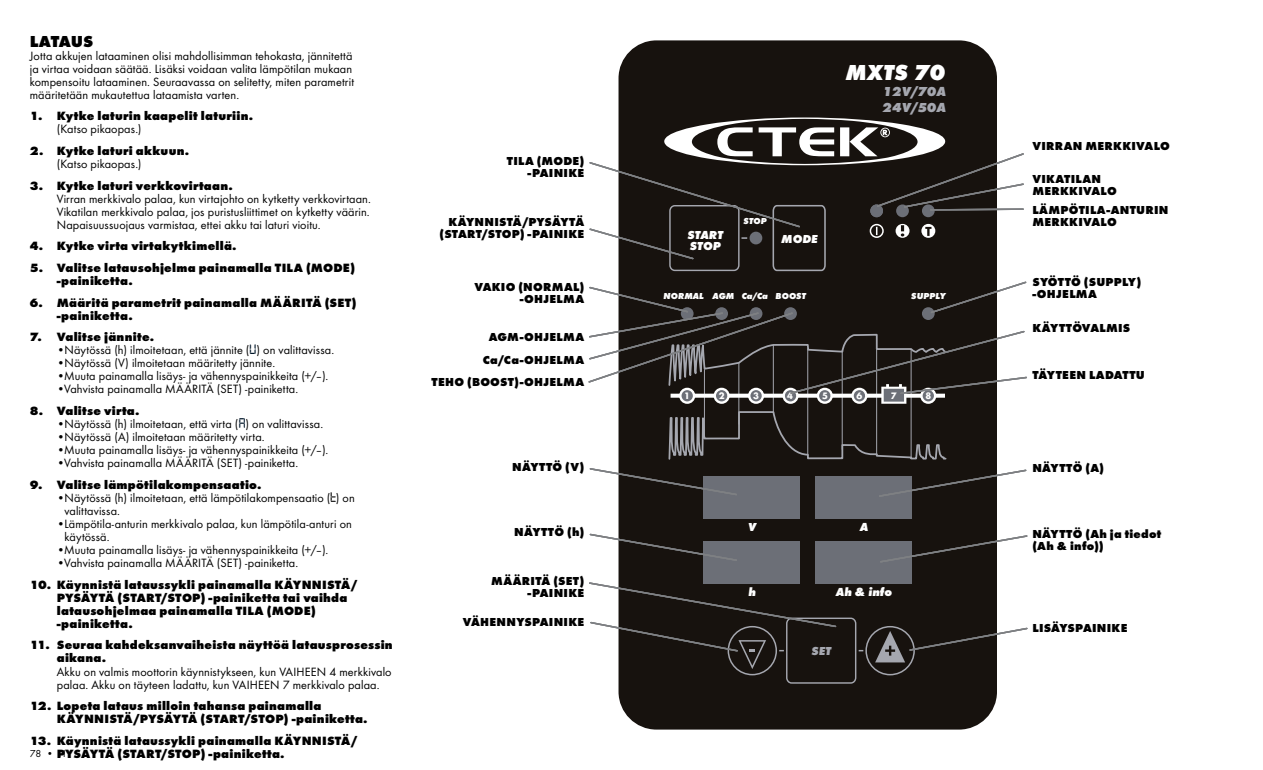
<style>
.page{position:relative;width:1263px;height:770px;background:#fff}
.page>*{position:absolute;margin:0;border:0;box-sizing:border-box;transform-origin:0 0}
.t1{font:italic 700 expanded 22.5px "Futura";color:#fff}
.t2{font:700 expanded 16.5px "Futura";letter-spacing:-.015em;color:#000}
.t3{font:italic 700 expanded 13.5px/16.2px "Futura";color:#a5a7af}
.t4{font:12.45px/13px "Futura Boo";letter-spacing:.01em;color:#000}
.t5{font:700 expanded 12.45px/13px "Futura";letter-spacing:.02em;color:#000}
.t6{font:700 expanded 12px/12px "Futura";letter-spacing:.02em;color:#000;text-align:right}
.t7{font:italic 700 expanded 12px/11.2px "Futura";color:#fff}
.t8{font:italic 700 expanded 12px "Futura";color:#a5a7af}
.t9{font:10.5px "Futura Boo";color:#000}
.t10{font:700 9.75px "Futura";color:#fff}
.t11{font:italic 700 expanded 9px "Futura";color:#fff}
.s1{font-family:"Futura";font-weight:700;font-stretch:expanded}
.s2{font-family:"Digital 7 CTEK Mono";font-size:15px;color:#001629}
</style>
<div class="page">
<div style="left:618px;top:40px;width:379px;height:689px;background:#17120e;border-radius:38px"></div>
<div style="left:727px;top:626px;width:50px;height:49px;border:2px solid #a5a7af;border-radius:50%"></div>
<div style="left:786px;top:617px;width:70px;height:66px;border:1px solid #a5a7af;border-radius:5px"></div>
<div style="left:865px;top:626px;width:50px;height:49px;border:2px solid #a5a7af;border-radius:50%"></div>
<div style="left:815px;top:476px;width:97px;height:42px;background:#6c6f77"></div>
<div style="left:815px;top:541px;width:97px;height:42px;background:#6c6f77"></div>
<div style="left:704px;top:476px;width:96px;height:42px;background:#6c6f77"></div>
<div style="left:704px;top:541px;width:96px;height:42px;background:#6c6f77"></div>
<svg style="left:668px;top:404px;width:279px;height:56px"></svg>
<svg style="left:331px;top:492px;width:5px;height:10px"></svg>
<svg style="left:589px;top:467px;width:148px;height:29px"></svg>
<svg style="left:589px;top:532px;width:148px;height:30px"></svg>
<svg style="left:879px;top:469px;width:148px;height:28px"></svg>
<svg style="left:880px;top:535px;width:148px;height:28px"></svg>
<svg style="left:589px;top:117px;width:435px;height:155px"></svg>
<svg style="left:875px;top:626px;width:153px;height:36px"></svg>
<svg style="left:589px;top:581px;width:248px;height:88px"></svg>
<svg style="left:588px;top:280px;width:439px;height:124px"></svg>
<h2 class="t2" style="left:30px;top:31px;width:65px">LATAUS</h2>
<p class="t4" style="left:30px;top:49px;width:326px">Jotta akkujen lataaminen olisi mahdollisimman tehokasta, jännitettä ja virtaa voidaan säätää. Lisäksi voidaan valita lämpötilan mukaan kompensoitu lataaminen. Seuraavassa on selitetty, miten parametrit määritetään mukautettua lataamista varten.</p>
<p class="t5" style="left:30px;top:110px;width:225px">1. Kytke laturin kaapelit laturiin.</p>
<p class="t4" style="left:57px;top:123px;width:86px">(Katso pikaopas.)</p>
<p class="t5" style="left:30px;top:144px;width:161px">2. Kytke laturi akkuun.</p>
<p class="t4" style="left:57px;top:157px;width:86px">(Katso pikaopas.)</p>
<p class="t5" style="left:30px;top:179px;width:205px">3. Kytke laturi verkkovirtaan.</p>
<p class="t4" style="left:57px;top:192px;width:316px;text-align:justify">Virran merkkivalo palaa, kun virtajohto on kytketty verkkovirtaan.<br>Vikatilan merkkivalo palaa, jos puristusliittimet on kytketty väärin.<br>Napaisuussuojaus varmistaa, ettei akku tai laturi vioitu.</p>
<p class="t5" style="left:30px;top:239px;width:208px">4. Kytke virta virtakytkimellä.</p>
<p class="t5" style="left:57px;top:261px;width:300px;text-indent:-27px">5. Valitse latausohjelma painamalla TILA (MODE) -painiketta.</p>
<p class="t5" style="left:57px;top:296px;width:301px;text-indent:-27px">6. Määritä parametrit painamalla MÄÄRITÄ (SET) -painiketta.</p>
<p class="t5" style="left:30px;top:330px;width:126px">7. Valitse jännite.</p>
<p class="t4" style="left:57px;top:343px;width:279px"><span class="s1">•</span>Näytössä (h) ilmoitetaan, että jännite (<span class="s2">U</span>) on valittavissa.</p>
<p class="t4" style="left:57px;top:356px;width:220px"><span class="s1">•</span>Näytössä (V) ilmoitetaan määritetty jännite.</p>
<p class="t4" style="left:57px;top:369px;width:273px"><span class="s1">•</span>Muuta painamalla lisäys- ja vähennyspainikkeita (+/–).</p>
<p class="t4" style="left:57px;top:382px;width:243px"><span class="s1">•</span>Vahvista painamalla MÄÄRITÄ (SET) -painiketta.</p>
<p class="t5" style="left:30px;top:404px;width:111px">8. Valitse virta.</p>
<p class="t4" style="left:57px;top:417px;width:268px"><span class="s1">•</span>Näytössä (h) ilmoitetaan, että virta (<span class="s2">A</span>) on valittavissa.</p>
<p class="t4" style="left:57px;top:430px;width:209px"><span class="s1">•</span>Näytössä (A) ilmoitetaan määritetty virta.</p>
<p class="t4" style="left:57px;top:443px;width:273px"><span class="s1">•</span>Muuta painamalla lisäys- ja vähennyspainikkeita (+/–).</p>
<p class="t4" style="left:57px;top:456px;width:243px"><span class="s1">•</span>Vahvista painamalla MÄÄRITÄ (SET) -painiketta.</p>
<p class="t5" style="left:30px;top:478px;width:233px">9. Valitse lämpötilakompensaatio.</p>
<p class="t4" style="left:64px;top:491px;width:292px;text-indent:-8px"><span class="s1">•</span>Näytössä (h) ilmoitetaan, että lämpötilakompensaatio ( ) on valittavissa.</p>
<p class="t4" style="left:64px;top:517px;width:289px;text-indent:-8px"><span class="s1">•</span>Lämpötila-anturin merkkivalo palaa, kun lämpötila-anturi on käytössä.</p>
<p class="t4" style="left:57px;top:543px;width:273px"><span class="s1">•</span>Muuta painamalla lisäys- ja vähennyspainikkeita (+/–).</p>
<p class="t4" style="left:57px;top:556px;width:243px"><span class="s1">•</span>Vahvista painamalla MÄÄRITÄ (SET) -painiketta.</p>
<p class="t5" style="left:57px;top:578px;width:302px;text-indent:-27px">10. Käynnistä lataussykli painamalla KÄYNNISTÄ/ PYSÄYTÄ (START/STOP) -painiketta tai vaihda latausohjelmaa painamalla TILA (MODE) -painiketta.</p>
<p class="t5" style="left:57px;top:638px;width:337px;text-indent:-27px">11. Seuraa kahdeksanvaiheista näyttöä latausprosessin aikana.</p>
<p class="t4" style="left:57px;top:664px;width:336px">Akku on valmis moottorin käynnistykseen, kun VAIHEEN 4 merkkivalo palaa. Akku on täyteen ladattu, kun VAIHEEN 7 merkkivalo palaa.</p>
<p class="t5" style="left:57px;top:699px;width:312px;text-indent:-27px">12. Lopeta lataus milloin tahansa painamalla<br>KÄYNNISTÄ/PYSÄYTÄ (START/STOP) -painiketta.</p>
<p class="t5" style="left:57px;top:734px;width:302px;text-indent:-27px">13. Käynnistä lataussykli painamalla KÄYNNISTÄ/<br>PYSÄYTÄ (START/STOP) -painiketta.</p>
<p class="t9" style="left:30px;top:747px;width:37px">78 • FI</p>
<h1 class="t1" style="left:845px;top:59px;width:102px">MXTS 70</h1>
<p class="t3" style="left:882px;top:83px;width:65px">12V/70A<br>24V/50A</p>
<p class="t6" style="left:1032px;top:140px;width:139px">VIRRAN MERKKIVALO</p>
<p class="t6" style="left:1032px;top:173px;width:86px;text-align:left">VIKATILAN<br>MERKKIVALO</p>
<p class="t6" style="left:1032px;top:204px;width:138px">LÄMPÖTILA-ANTURIN</p>
<p class="t6" style="left:507px;top:155px;width:79px">TILA (MODE) -PAINIKE</p>
<p class="t6" style="left:448px;top:216px;width:137px">KÄYNNISTÄ/PYSÄYTÄ</p>
<p class="t6" style="left:1032px;top:216px;width:86px">MERKKIVALO</p>
<p class="t6" style="left:440px;top:228px;width:146px">(START/STOP) -PAINIKE</p>
<p class="t11" style="left:743px;top:215px;width:25px">STOP</p>
<p class="t7" style="left:687px;top:229px;width:37px">START<br>STOP</p>
<p class="t7" style="left:781px;top:233px;width:38px">MODE</p>
<p class="t6" style="left:474px;top:280px;width:111px">VAKIO (NORMAL) -OHJELMA</p>
<p class="t6" style="left:432px;top:325px;width:154px;line-height:23px">AGM-OHJELMA<br>Ca/Ca-OHJELMA<br>TEHO (BOOST)-OHJELMA</p>
<p class="t6" style="left:512px;top:460px;width:73px">NÄYTTÖ (V)</p>
<p class="t6" style="left:514px;top:526px;width:72px">NÄYTTÖ (h)</p>
<p class="t6" style="left:491px;top:575px;width:94px">MÄÄRITÄ (SET) -PAINIKE</p>
<p class="t6" style="left:463px;top:616px;width:123px">VÄHENNYSPAINIKE</p>
<p class="t11" style="left:663px;top:291px;width:144px">NORMAL AGM Ca/Ca BOOST</p>
<p class="t11" style="left:911px;top:291px;width:36px">SUPPLY</p>
<p class="t10" style="left:684px;top:389px;width:7px">1</p>
<p class="t10" style="left:719px;top:389px;width:7px">2</p>
<p class="t10" style="left:753px;top:389px;width:7px">3</p>
<p class="t10" style="left:787px;top:389px;width:7px">4</p>
<p class="t10" style="left:822px;top:389px;width:7px">5</p>
<p class="t10" style="left:856px;top:389px;width:7px">6</p>
<p class="t10" style="left:891px;top:389px;width:7px">7</p>
<p class="t10" style="left:925px;top:389px;width:7px">8</p>
<p class="t7" style="left:748px;top:521px;width:10px">V</p>
<p class="t7" style="left:748px;top:586px;width:9px">h</p>
<p class="t7" style="left:859px;top:521px;width:10px">A</p>
<p class="t7" style="left:835px;top:586px;width:58px">Ah &amp; info</p>
<p class="t8" style="left:811px;top:643px;width:21px">SET</p>
<p class="t6" style="left:1032px;top:275px;width:110px;text-align:left">SYÖTTÖ (SUPPLY) -OHJELMA</p>
<p class="t6" style="left:1032px;top:322px;width:99px">KÄYTTÖVALMIS</p>
<p class="t6" style="left:1032px;top:369px;width:114px">TÄYTEEN LADATTU</p>
<p class="t6" style="left:1032px;top:462px;width:73px">NÄYTTÖ (A)</p>
<p class="t6" style="left:1032px;top:527px;width:130px;text-align:left">NÄYTTÖ (Ah ja tiedot (Ah &amp; info))</p>
<p class="t6" style="left:1032px;top:622px;width:97px">LISÄYSPAINIKE</p>
</div>
